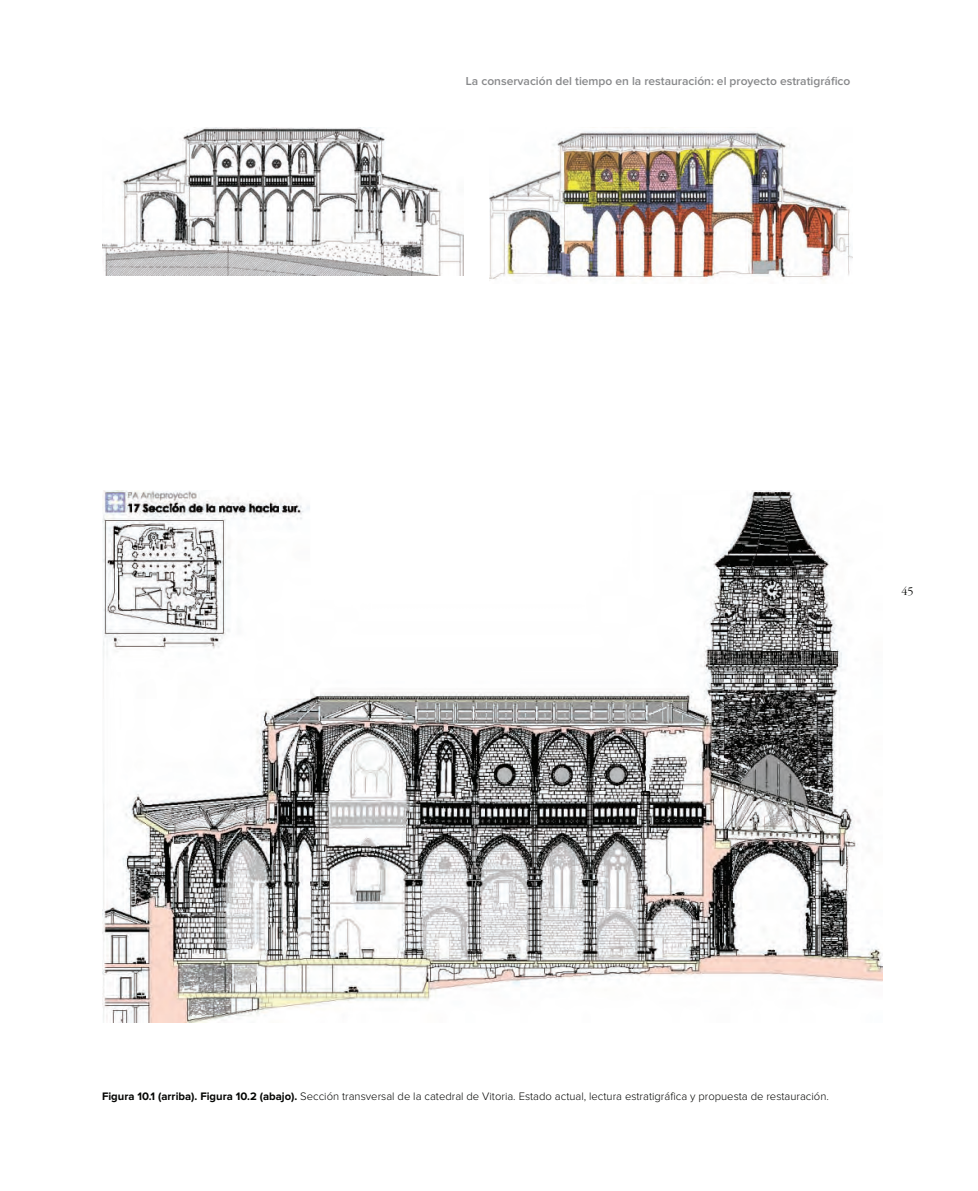
<style>
.page{position:relative;width:978px;height:1191px;background:#fff}
.page>*{position:absolute;margin:0;border:0;box-sizing:border-box;transform-origin:0 0}
.t1{font:600 12px "Proxima Nova";color:#87888a}
.t2{font:300 12px "ITC Garamond Std";color:#040503}
.t3{font:300 11.25px "Proxima Nova";color:#040503}
.s1{font-weight:700}
</style>
<div class="page">
<img style="left:102px;top:128px;width:361px;height:147px">
<img style="left:489px;top:130px;width:363px;height:152px">
<img style="left:102px;top:490px;width:781px;height:532px">
<p class="t1" style="left:466px;top:77px;width:386px">La conservación del tiempo en la restauración: el proyecto estratigráfico</p>
<p class="t2" style="left:901px;top:587px;width:13px">45</p>
<p class="t3" style="left:102px;top:1092px;width:728px"><span class="s1">Figura 10.1 (arriba). Figura 10.2 (abajo).</span> Sección transversal de la catedral de Vitoria. Estado actual, lectura estratigráfica y propuesta de restauración.</p>
</div>
